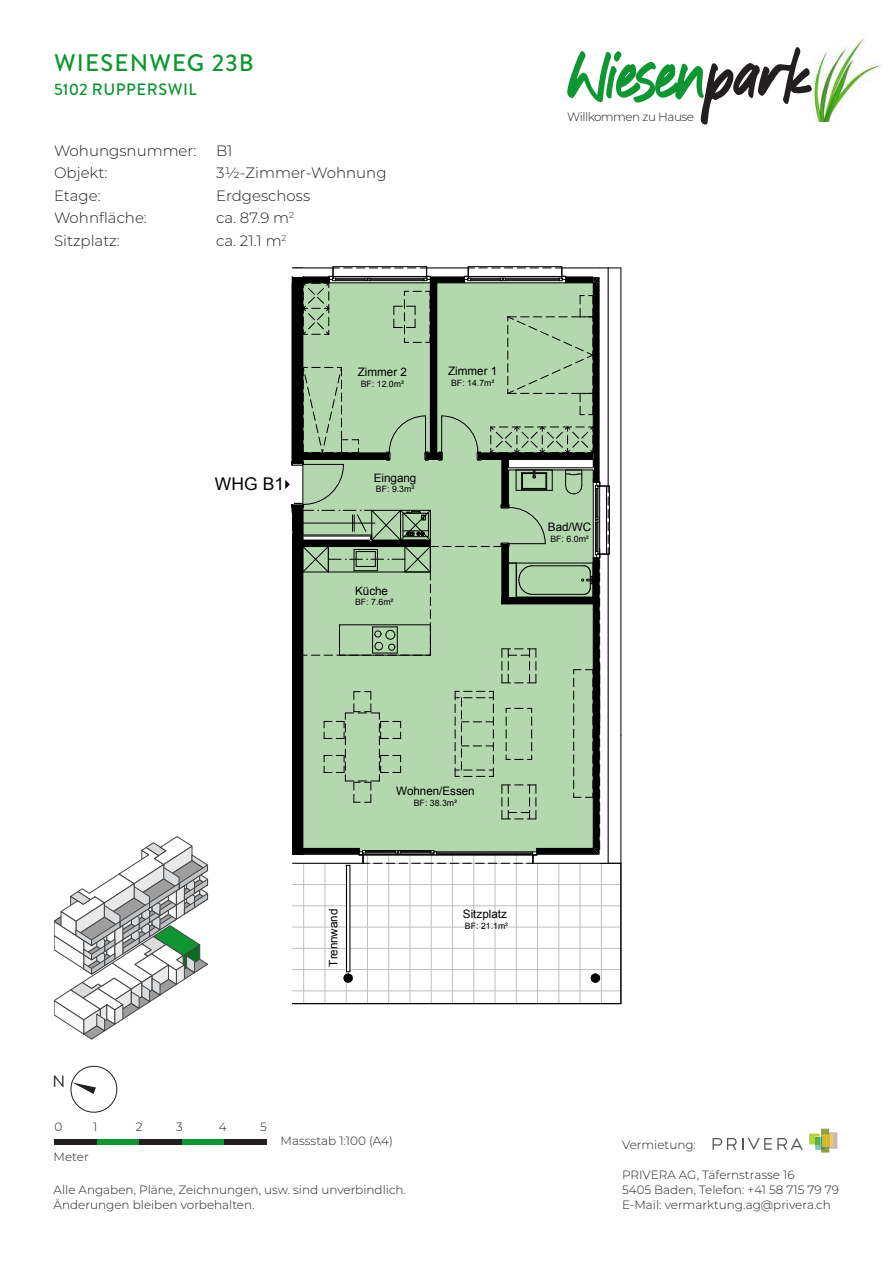
<style>
.page{position:relative;width:893px;height:1263px;background:#fff}
.page>*{position:absolute;margin:0;border:0;box-sizing:border-box;transform-origin:0 0}
.t1{font:500 24px "Brandon Grotesque";letter-spacing:.04em;color:#0f9633}
.t2{font:17.55px "Arial";color:#000}
.t3{font:500 16.5px "Brandon Grotesque";letter-spacing:.03em;color:#0f9633}
.t4{font:16.5px "Brandon Grotesque";color:#231f20}
.t5{font:300 15px "Montserrat";color:#231f20}
.t6{font:300 12px/15px "Montserrat";color:#231f20}
.t7{font:300 12px "Montserrat";letter-spacing:-.04em;color:#231f20}
.t8{font:11.7px "Arial";color:#000}
.t9{font:8.7px "Arial";color:#000}
</style>
<div class="page">
<div style="left:97px;top:1139px;width:42px;height:6px;background:#0f9633"></div>
<div style="left:182px;top:1139px;width:42px;height:6px;background:#0f9633"></div>
<div style="left:139px;top:1139px;width:43px;height:6px;background:#231f20"></div>
<div style="left:54px;top:1139px;width:43px;height:6px;background:#231f20"></div>
<div style="left:224px;top:1139px;width:43px;height:6px;background:#231f20"></div>
<svg style="left:70px;top:1065px;width:48px;height:48px"></svg>
<img style="left:813px;top:37px;width:68px;height:84px">
<svg style="left:567px;top:47px;width:245px;height:78px"></svg>
<svg style="left:809px;top:1129px;width:28px;height:23px"></svg>
<hr style="left:822px;top:1136px;width:4px;height:11px;background:#cbba34">
<svg style="left:713px;top:1137px;width:90px;height:13px"></svg>
<svg style="left:292px;top:866px;width:329px;height:137px"></svg>
<hr style="left:292px;top:990px;width:329px;height:1px;background:#bfbfbf">
<hr style="left:292px;top:969px;width:329px;height:1px;background:#bfbfbf">
<hr style="left:292px;top:948px;width:329px;height:1px;background:#bfbfbf">
<hr style="left:292px;top:927px;width:329px;height:1px;background:#bfbfbf">
<hr style="left:292px;top:905px;width:329px;height:1px;background:#bfbfbf">
<hr style="left:292px;top:884px;width:329px;height:1px;background:#bfbfbf">
<hr style="left:601px;top:863px;width:1px;height:141px;background:#bfbfbf">
<hr style="left:580px;top:863px;width:1px;height:141px;background:#bfbfbf">
<hr style="left:559px;top:863px;width:1px;height:141px;background:#bfbfbf">
<hr style="left:537px;top:863px;width:1px;height:141px;background:#bfbfbf">
<hr style="left:516px;top:855px;width:1px;height:149px;background:#bfbfbf">
<hr style="left:495px;top:855px;width:1px;height:149px;background:#bfbfbf">
<hr style="left:473px;top:855px;width:1px;height:149px;background:#bfbfbf">
<hr style="left:452px;top:855px;width:1px;height:149px;background:#bfbfbf">
<hr style="left:431px;top:855px;width:1px;height:149px;background:#bfbfbf">
<hr style="left:410px;top:855px;width:1px;height:149px;background:#bfbfbf">
<hr style="left:388px;top:855px;width:1px;height:149px;background:#bfbfbf">
<hr style="left:367px;top:855px;width:1px;height:149px;background:#bfbfbf">
<hr style="left:346px;top:863px;width:1px;height:141px;background:#bfbfbf">
<hr style="left:325px;top:863px;width:1px;height:141px;background:#bfbfbf">
<hr style="left:303px;top:863px;width:1px;height:141px;background:#bfbfbf">
<hr style="left:212px;top:1003px;width:409px;height:1px;background:#000">
<hr style="left:621px;top:863px;width:1px;height:141px;background:#000">
<hr style="left:212px;top:427px;width:80px;height:1px;background:#000">
<hr style="left:240px;top:426px;width:52px;height:1px;background:#000">
<hr style="left:212px;top:276px;width:80px;height:1px;background:#000">
<hr style="left:347px;top:865px;width:3px;height:107px;background:#fff">
<hr style="left:346px;top:865px;width:1px;height:107px;background:#000">
<hr style="left:349px;top:865px;width:1px;height:107px;background:#000">
<hr style="left:212px;top:533px;width:80px;height:1px;background:#000">
<hr style="left:212px;top:531px;width:80px;height:1px;background:#000">
<hr style="left:212px;top:617px;width:80px;height:1px;background:#000">
<hr style="left:212px;top:610px;width:80px;height:2px;background:#000">
<hr style="left:262px;top:863px;width:41px;height:1px;background:#000">
<hr style="left:212px;top:284px;width:80px;height:1px;background:#000">
<hr style="left:212px;top:267px;width:80px;height:1px;background:#000">
<hr style="left:333px;top:266px;width:94px;height:1px;background:#000">
<hr style="left:468px;top:266px;width:94px;height:1px;background:#000">
<hr style="left:212px;top:522px;width:80px;height:2px;background:#000">
<hr style="left:212px;top:512px;width:80px;height:1px;background:#000">
<svg style="left:343px;top:971px;width:11px;height:13px"></svg>
<svg style="left:590px;top:972px;width:11px;height:12px"></svg>
<hr style="left:253px;top:584px;width:39px;height:1px;background:#000">
<hr style="left:240px;top:285px;width:51px;height:1px;background:#000">
<hr style="left:240px;top:345px;width:51px;height:1px;background:#000">
<hr style="left:240px;top:356px;width:51px;height:1px;background:#000">
<hr style="left:240px;top:368px;width:51px;height:1px;background:#000">
<hr style="left:240px;top:380px;width:51px;height:1px;background:#000">
<hr style="left:240px;top:392px;width:51px;height:1px;background:#000">
<hr style="left:240px;top:404px;width:51px;height:1px;background:#000">
<hr style="left:240px;top:415px;width:51px;height:1px;background:#000">
<hr style="left:621px;top:735px;width:1px;height:128px;background:#000">
<hr style="left:621px;top:268px;width:1px;height:467px;background:#000">
<svg style="left:266px;top:267px;width:355px;height:599px;background:#a9c3a5"></svg>
<svg style="left:54px;top:836px;width:154px;height:203px"></svg>
<h1 class="t1" style="left:54px;top:46px;width:201px">WIESENWEG 23B</h1>
<h3 class="t3" style="left:54px;top:78px;width:144px">5102 RUPPERSWIL</h3>
<p class="t5" style="left:54px;top:140px;width:144px">Wohungsnummer:</p>
<p class="t5" style="left:216px;top:140px;width:18px">B1</p>
<p class="t5" style="left:54px;top:163px;width:55px">Objekt:</p>
<p class="t5" style="left:216px;top:163px;width:172px">3½-Zimmer-Wohnung</p>
<p class="t5" style="left:54px;top:185px;width:48px">Etage:</p>
<p class="t5" style="left:216px;top:185px;width:96px">Erdgeschoss</p>
<p class="t5" style="left:54px;top:208px;width:94px">Wohnfläche:</p>
<p class="t5" style="left:216px;top:208px;width:80px">ca. 87.9 m<sup>2</sup></p>
<p class="t5" style="left:54px;top:230px;width:67px">Sitzplatz:</p>
<p class="t5" style="left:216px;top:230px;width:72px">ca. 21.1 m<sup>2</sup></p>
<h2 class="t2" style="left:215px;top:472px;width:71px">WHG B1</h2>
<p class="t8" style="left:358px;top:364px;width:51px">Zimmer 2</p>
<p class="t9" style="left:361px;top:378px;width:45px">BF: 12.0m²</p>
<p class="t8" style="left:448px;top:363px;width:51px">Zimmer 1</p>
<p class="t9" style="left:451px;top:377px;width:45px">BF: 14.7m²</p>
<p class="t8" style="left:374px;top:470px;width:44px">Eingang</p>
<p class="t9" style="left:376px;top:484px;width:40px">BF: 9.3m²</p>
<p class="t8" style="left:355px;top:583px;width:34px">Küche</p>
<p class="t9" style="left:355px;top:596px;width:40px">BF: 7.6m²</p>
<p class="t7" style="left:567px;top:109px;width:128px">Willkommen zu Hause</p>
<p class="t8" style="left:548px;top:520px;width:45px">Bad/WC</p>
<p class="t9" style="left:550px;top:533px;width:40px">BF: 6.0m²</p>
<p class="t8" style="left:326px;top:966px;width:59px;rotate:-90deg">Trennwand</p>
<p class="t8" style="left:396px;top:784px;width:80px">Wohnen/Essen</p>
<p class="t9" style="left:414px;top:797px;width:45px">BF: 38.3m²</p>
<p class="t8" style="left:463px;top:906px;width:45px">Sitzplatz</p>
<p class="t9" style="left:465px;top:920px;width:45px">BF: 21.1m²</p>
<h3 class="t4" style="left:53px;top:1069px;width:14px">N</h3>
<p class="t6" style="left:54px;top:1119px;width:9px">0</p>
<p class="t6" style="left:93px;top:1119px;width:6px">1</p>
<p class="t6" style="left:136px;top:1119px;width:8px">2</p>
<p class="t6" style="left:176px;top:1119px;width:8px">3</p>
<p class="t6" style="left:219px;top:1119px;width:9px">4</p>
<p class="t6" style="left:260px;top:1119px;width:8px">5</p>
<p class="t6" style="left:281px;top:1132px;width:114px">Massstab 1:100 (A4)</p>
<p class="t6" style="left:54px;top:1149px;width:37px">Meter</p>
<p class="t6" style="left:54px;top:1182px;width:354px">Alle Angaben, Pläne, Zeichnungen, usw. sind unverbindlich.<br>Änderungen bleiben vorbehalten.</p>
<p class="t6" style="left:622px;top:1137px;width:75px">Vermietung:</p>
<p class="t6" style="left:622px;top:1167px;width:218px">PRIVERA AG, Täfernstrasse 16<br>5405 Baden, Telefon: +41 58 715 79 79<br>E-Mail: vermarktung.ag@privera.ch</p>
</div>
